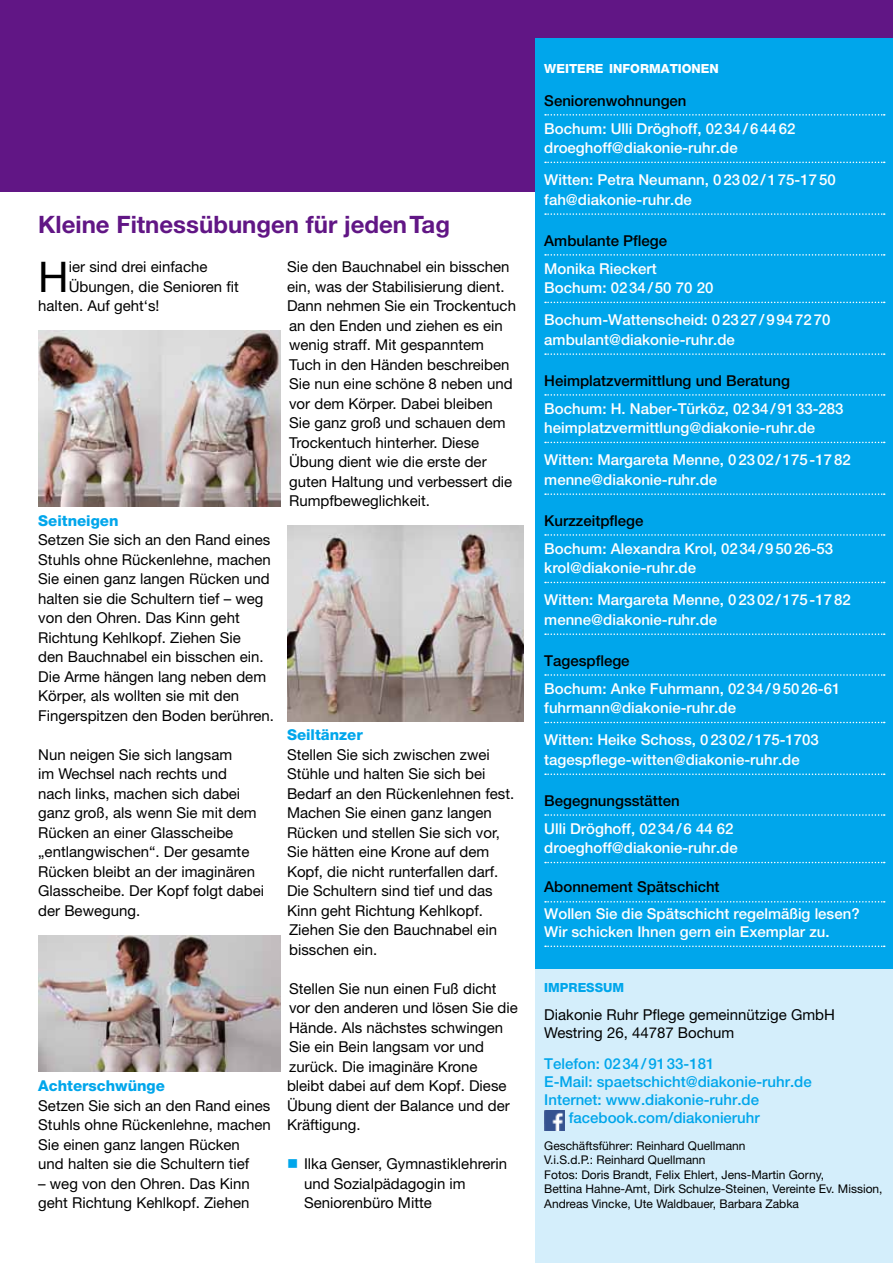
<style>
.page{position:relative;width:893px;height:1263px;background:#fff}
.page>*{position:absolute;margin:0;border:0;box-sizing:border-box;transform-origin:0 0}
.t1{font:42.3px "Helvetica Neue";color:#000}
.t2{font:700 24px "Helvetica Neue CE";color:#611685}
.t3{font:15px/19.5px "Helvetica Neue";color:#000}
.t4{font:500 15px/19.5px "Helvetica Neue";color:#fff}
.t5{font:500 15px "Helvetica Neue";color:#000}
.t6{font:500 15px "Helvetica Neue";color:#00a6eb}
.t7{font:800 15px "Helvetica Neue";color:#00a6eb}
.t8{font:800 12.6px "Helvetica Neue";color:#fff}
.t9{font:800 12.6px "Helvetica Neue";color:#00a6eb}
.t10{font:12px/14.4px "Helvetica Neue";color:#000}
</style>
<div class="page">
<div style="left:0;top:0;width:893px;height:191px;background:#611685"></div>
<div style="left:536px;top:38px;width:357px;height:961px;background:#00a6eb"></div>
<div style="left:536px;top:969px;width:357px;height:294px;background:#d4eefb"></div>
<svg style="left:545px;top:114px;width:340px;height:2px"></svg>
<svg style="left:545px;top:162px;width:340px;height:1px"></svg>
<svg style="left:545px;top:213px;width:340px;height:2px"></svg>
<svg style="left:545px;top:254px;width:340px;height:2px"></svg>
<svg style="left:545px;top:302px;width:340px;height:1px"></svg>
<svg style="left:545px;top:353px;width:340px;height:2px"></svg>
<svg style="left:545px;top:394px;width:340px;height:2px"></svg>
<svg style="left:545px;top:442px;width:340px;height:1px"></svg>
<svg style="left:545px;top:493px;width:340px;height:2px"></svg>
<svg style="left:545px;top:534px;width:340px;height:2px"></svg>
<svg style="left:545px;top:582px;width:340px;height:1px"></svg>
<svg style="left:545px;top:633px;width:340px;height:2px"></svg>
<svg style="left:545px;top:674px;width:340px;height:2px"></svg>
<svg style="left:545px;top:722px;width:340px;height:1px"></svg>
<svg style="left:545px;top:773px;width:340px;height:2px"></svg>
<svg style="left:545px;top:814px;width:340px;height:2px"></svg>
<svg style="left:545px;top:862px;width:340px;height:1px"></svg>
<svg style="left:545px;top:901px;width:340px;height:1px"></svg>
<svg style="left:545px;top:945px;width:340px;height:2px"></svg>
<img style="left:545px;top:1111px;width:20px;height:20px">
<img style="left:38px;top:935px;width:243px;height:137px">
<img style="left:38px;top:331px;width:243px;height:175px">
<img style="left:287px;top:526px;width:236px;height:195px">
<h2 class="t2" style="left:38px;top:210px;width:413px">Kleine Fitnessübungen für jeden Tag</h2>
<h1 class="t1" style="left:38px;top:251px;width:32px">H</h1>
<p class="t3" style="left:69px;top:257px;width:140px">ier sind drei einfache</p>
<p class="t3" style="left:287px;top:257px;width:230px">Sie den Bauchnabel ein bisschen ein, was der Stabilisierung dient.<br>Dann nehmen Sie ein Trockentuch an den Enden und ziehen es ein wenig straff. Mit gespanntem<br>Tuch in den Händen beschreiben<br>Sie nun eine schöne 8 neben und vor dem Körper. Dabei bleiben<br>Sie ganz groß und schauen dem<br>Trockentuch hinterher. Diese<br>Übung dient wie die erste der guten Haltung und verbessert die<br>Rumpfbeweglichkeit.</p>
<p class="t3" style="left:69px;top:276px;width:172px">Übungen, die Senioren fit</p>
<p class="t3" style="left:38px;top:296px;width:123px">halten. Auf geht‘s!</p>
<p class="t7" style="left:38px;top:512px;width:82px">Seitneigen</p>
<p class="t3" style="left:38px;top:530px;width:237px">Setzen Sie sich an den Rand eines<br>Stuhls ohne Rückenlehne, machen<br>Sie einen ganz langen Rücken und halten sie die Schultern tief – weg von den Ohren. Das Kinn geht<br>Richtung Kehlkopf. Ziehen Sie<br>den Bauchnabel ein bisschen ein.<br>Die Arme hängen lang neben dem<br>Körper, als wollten sie mit den<br>Fingerspitzen den Boden berühren.</p>
<p class="t3" style="left:38px;top:744px;width:227px">Nun neigen Sie sich langsam<br>im Wechsel nach rechts und<br>nach links, machen sich dabei ganz groß, als wenn Sie mit dem<br>Rücken an einer Glasscheibe „entlangwischen“. Der gesamte<br>Rücken bleibt an der imaginären<br>Glasscheibe. Der Kopf folgt dabei der Bewegung.</p>
<p class="t7" style="left:38px;top:1077px;width:128px">Achterschwünge</p>
<p class="t3" style="left:38px;top:1095px;width:234px">Setzen Sie sich an den Rand eines<br>Stuhls ohne Rückenlehne, machen<br>Sie einen ganz langen Rücken<br>und halten sie die Schultern tief</p>
<p class="t3" style="left:38px;top:1173px;width:213px">– weg von den Ohren. Das Kinn geht Richtung Kehlkopf. Ziehen</p>
<p class="t7" style="left:287px;top:726px;width:77px">Seiltänzer</p>
<p class="t3" style="left:287px;top:744px;width:229px">Stellen Sie sich zwischen zwei<br>Stühle und halten Sie sich bei<br>Bedarf an den Rückenlehnen fest.<br>Machen Sie einen ganz langen<br>Rücken und stellen Sie sich vor,<br>Sie hätten eine Krone auf dem<br>Kopf, die nicht runterfallen darf.<br>Die Schultern sind tief und das<br>Kinn geht Richtung Kehlkopf.<br>Ziehen Sie den Bauchnabel ein bisschen ein.</p>
<p class="t3" style="left:287px;top:978px;width:232px">Stellen Sie nun einen Fuß dicht vor den anderen und lösen Sie die<br>Hände. Als nächstes schwingen<br>Sie ein Bein langsam vor und zurück. Die imaginäre Krone<br>bleibt dabei auf dem Kopf. Diese<br>Übung dient der Balance und der<br>Kräftigung.</p>
<p class="t3" style="left:304px;top:1154px;width:205px">Ilka Genser, Gymnastiklehrerin und Sozialpädagogin im<br>Seniorenbüro Mitte</p>
<p class="t8" style="left:544px;top:61px;width:176px">WEITERE INFORMATIONEN</p>
<p class="t5" style="left:544px;top:91px;width:144px">Seniorenwohnungen</p>
<p class="t4" style="left:544px;top:118px;width:253px">Bochum: Ulli Dröghoff, 0234/64462 droeghoff@diakonie-ruhr.de</p>
<p class="t4" style="left:544px;top:170px;width:293px">Witten: Petra Neumann, 02302/175-1750 fah@diakonie-ruhr.de</p>
<p class="t5" style="left:544px;top:231px;width:124px">Ambulante Pflege</p>
<p class="t4" style="left:544px;top:258px;width:171px">Monika Rieckert<br>Bochum: 0234/50 70 20</p>
<p class="t4" style="left:544px;top:310px;width:288px">Bochum-Wattenscheid: 02327/9947270 ambulant@diakonie-ruhr.de</p>
<p class="t5" style="left:544px;top:371px;width:247px">Heimplatzvermittlung und Beratung</p>
<p class="t4" style="left:544px;top:398px;width:301px">Bochum: H. Naber-Türköz, 0234/9133-283 heimplatzvermittlung@diakonie-ruhr.de</p>
<p class="t4" style="left:544px;top:450px;width:308px">Witten: Margareta Menne, 02302/175-1782 menne@diakonie-ruhr.de</p>
<p class="t5" style="left:544px;top:511px;width:101px">Kurzzeitpflege</p>
<p class="t4" style="left:544px;top:538px;width:290px">Bochum: Alexandra Krol, 0234/95026-53 krol@diakonie-ruhr.de</p>
<p class="t4" style="left:544px;top:590px;width:308px">Witten: Margareta Menne, 02302/175-1782 menne@diakonie-ruhr.de</p>
<p class="t5" style="left:544px;top:651px;width:87px">Tagespflege</p>
<p class="t4" style="left:544px;top:678px;width:298px">Bochum: Anke Fuhrmann, 0234/95026-61 fuhrmann@diakonie-ruhr.de</p>
<p class="t4" style="left:544px;top:730px;width:276px">Witten: Heike Schoss, 02302/175-1703 tagespflege-witten@diakonie-ruhr.de</p>
<p class="t5" style="left:544px;top:791px;width:137px">Begegnungsstätten</p>
<p class="t4" style="left:544px;top:818px;width:195px">Ulli Dröghoff, 0234/6 44 62 droeghoff@diakonie-ruhr.de</p>
<p class="t5" style="left:544px;top:878px;width:177px">Abonnement Spätschicht</p>
<p class="t4" style="left:544px;top:904px;width:317px;line-height:18px">Wollen Sie die Spätschicht regelmäßig lesen?<br>Wir schicken Ihnen gern ein Exemplar zu.</p>
<p class="t9" style="left:544px;top:980px;width:81px">IMPRESSUM</p>
<p class="t3" style="left:544px;top:1005px;width:292px;line-height:18px">Diakonie Ruhr Pflege gemeinnützige GmbH<br>Westring 26, 44787 Bochum</p>
<p class="t6" style="left:544px;top:1054px;width:172px">Telefon: 0234/9133-181</p>
<p class="t6" style="left:544px;top:1072px;width:269px">E-Mail: spaetschicht@diakonie-ruhr.de</p>
<p class="t6" style="left:544px;top:1090px;width:216px">Internet: www.diakonie-ruhr.de</p>
<p class="t6" style="left:569px;top:1108px;width:192px">facebook.com/diakonieruhr</p>
<p class="t10" style="left:544px;top:1138px;width:340px">Geschäftsführer: Reinhard Quellmann<br>V.i.S.d.P.: Reinhard Quellmann<br>Fotos: Doris Brandt, Felix Ehlert, Jens-Martin Gorny,<br>Bettina Hahne-Amt, Dirk Schulze-Steinen, Vereinte Ev. Mission, Andreas Vincke, Ute Waldbauer, Barbara Zabka</p>
</div>
